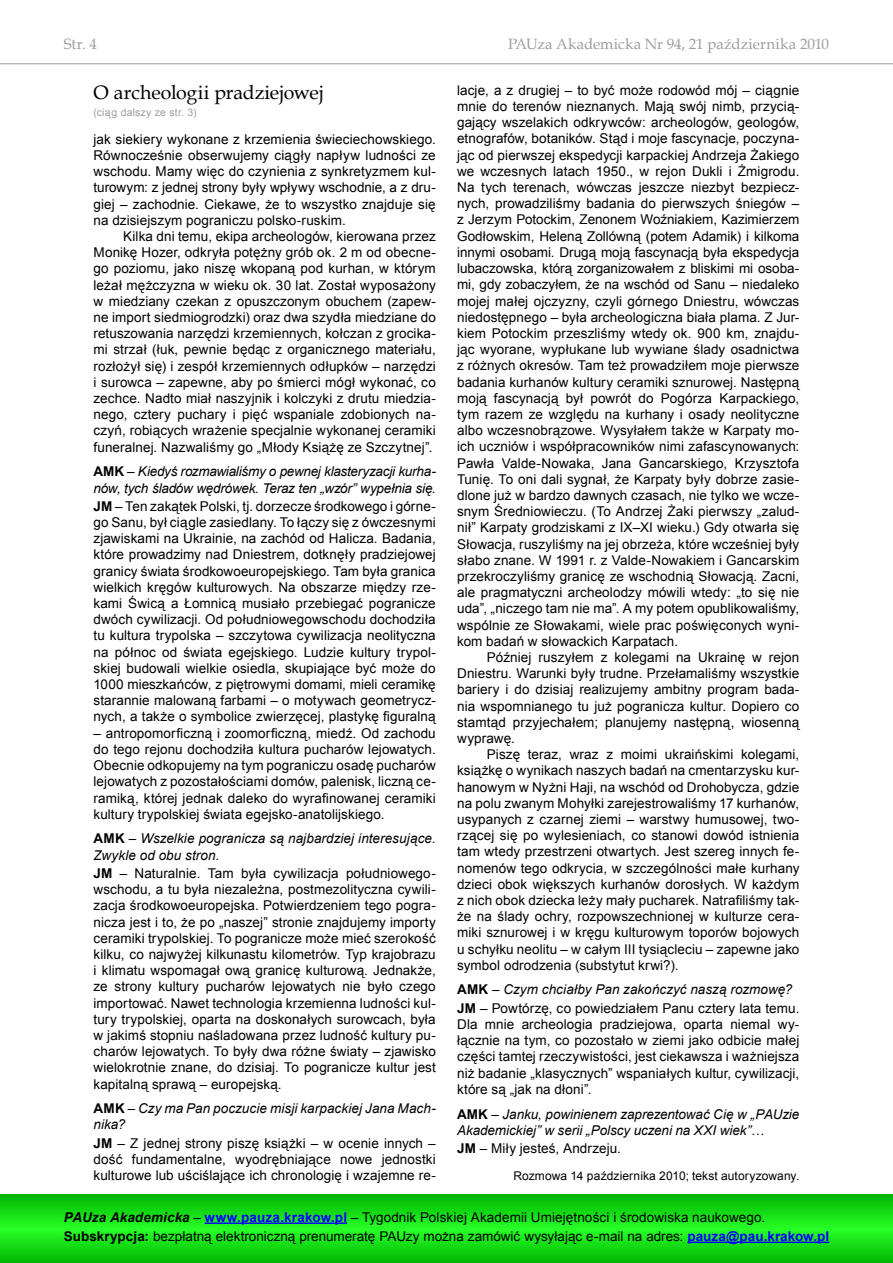
<style>
.page{position:relative;width:893px;height:1263px;background:#fff}
.page>*{position:absolute;margin:0;border:0;box-sizing:border-box;transform-origin:0 0}
.t1{font:19.5px "Book Antiqua";letter-spacing:-.01em;color:#000}
.t2{font:15px "Book Antiqua";color:#9c9d9f}
.t3{font:13.5px/16.2px "Arial";letter-spacing:.005em;color:#000;text-align:justify}
.t4{font:italic 13.5px/16.2px "Arial";letter-spacing:-.005em;color:#000}
.t5{font:12px "Arial";letter-spacing:.01em;color:#000}
.t6{font:10.5px "Arial";letter-spacing:.02em;color:#9c9d9f}
.s1{font-weight:700;font-style:normal}
.s2{font-style:normal}
.s3{font-weight:700}
.s4{font-style:italic}
.s5{font-weight:700;font-style:italic}
.s6{font-weight:700;color:#00f}
</style>
<div class="page">
<hr style="left:0;top:63px;width:893px;height:1px;background:#9c9d9f">
<svg style="left:0;top:1195px;width:893px;height:68px;background:#14d914"></svg>
<hr style="left:205px;top:1222px;width:142px;height:2px;background:#00f">
<hr style="left:687px;top:1241px;width:142px;height:2px;background:#00f">
<p class="t2" style="left:64px;top:34px;width:35px">Str. 4</p>
<p class="t2" style="left:508px;top:34px;width:322px">PAUza Akademicka Nr 94, 21 października 2010</p>
<h1 class="t1" style="left:94px;top:79px;width:232px">O archeologii pradziejowej</h1>
<p class="t6" style="left:94px;top:106px;width:105px">(ciąg dalszy ze str. 3)</p>
<p class="t3" style="left:94px;top:131px;width:344px">jak siekiery wykonane z krzemienia świeciechowskiego.<br>Równocześnie obserwujemy ciągły napływ ludności ze wschodu. Mamy więc do czynienia z synkretyzmem kul&shy;turowym: z jednej strony były wpływy wschodnie, a z dru&shy;giej – zachodnie. Ciekawe, że to wszystko znajduje się na dzisiejszym pograniczu polsko-ruskim.</p>
<p class="t3" style="left:94px;top:228px;width:344px;text-indent:30px">Kilka dni temu, ekipa archeologów, kierowana przez Monikę Hozer, odkryła potężny grób ok. 2 m od obecne&shy;go poziomu, jako niszę wkopaną pod kurhan, w którym leżał mężczyzna w wieku ok. 30 lat. Został wyposażony w miedziany czekan z opuszczonym obuchem (zapew&shy;ne import siedmiogrodzki) oraz dwa szydła miedziane do retuszowania narzędzi krzemiennych, kołczan z grocika&shy;mi strzał (łuk, pewnie będąc z organicznego materiału, rozłożył się) i zespół krzemiennych odłupków – narzędzi i surowca – zapewne, aby po śmierci mógł wykonać, co zechce. Nadto miał naszyjnik i kolczyki z drutu miedzia&shy;nego, cztery puchary i pięć wspaniale zdobionych na&shy;czyń, robiących wrażenie specjalnie wykonanej ceramiki funeralnej. Nazwaliśmy go „Młody Książę ze Szczytnej”.</p>
<p class="t4" style="left:94px;top:464px;width:344px"><span class="s1">AMK</span> <span class="s2">–</span> Kiedyś rozmawialiśmy o pewnej klasteryzacji kurha&shy;nów, tych śladów wędrówek. Teraz ten „wzór” wypełnia się.</p>
<p class="t3" style="left:94px;top:498px;width:344px"><span class="s3">JM</span> – Ten zakątek Polski, tj. dorzecze środkowego i górne&shy;go Sanu, był ciągle zasiedlany. To łączy się z ówczesnymi zjawiskami na Ukrainie, na zachód od Halicza. Badania, które prowadzimy nad Dniestrem, dotknęły pradziejowej granicy świata środkowoeuropejskiego. Tam była granica wielkich kręgów kulturowych. Na obszarze między rze&shy;kami Świcą a Łomnicą musiało przebiegać pogranicze dwóch cywilizacji. Od południowegowschodu dochodziła tu kultura trypolska – szczytowa cywilizacja neolityczna na północ od świata egejskiego. Ludzie kultury trypol&shy;skiej budowali wielkie osiedla, skupiające być może do 1000 mieszkańców, z piętrowymi domami, mieli ceramikę starannie malowaną farbami – o motywach geometrycz&shy;nych, a także o symbolice zwierzęcej, plastykę figuralną</p>
<p class="t3" style="left:94px;top:725px;width:344px">– antropomorficzną i zoomorficzną, miedź. Od zachodu do tego rejonu dochodziła kultura pucharów lejowatych.<br>Obecnie odkopujemy na tym pograniczu osadę pucharów lejowatych z pozostałościami domów, palenisk, liczną ce&shy;ramiką, której jednak daleko do wyrafinowanej ceramiki kultury trypolskiej świata egejsko-anatolijskiego.</p>
<p class="t4" style="left:94px;top:831px;width:344px"><span class="s1">AMK</span> <span class="s2">–</span> Wszelkie pogranicza są najbardziej interesujące.<br>Zwykle od obu stron.</p>
<p class="t3" style="left:94px;top:865px;width:344px"><span class="s3">JM</span> – Naturalnie. Tam była cywilizacja południowego&shy;wschodu, a tu była niezależna, postmezolityczna cywili&shy;zacja środkowoeuropejska. Potwierdzeniem tego pogra&shy;nicza jest i to, że po „naszej” stronie znajdujemy importy ceramiki trypolskiej. To pogranicze może mieć szerokość kilku, co najwyżej kilkunastu kilometrów. Typ krajobrazu i klimatu wspomagał ową granicę kulturową. Jednakże, ze strony kultury pucharów lejowatych nie było czego importować. Nawet technologia krzemienna ludności kul&shy;tury trypolskiej, oparta na doskonałych surowcach, była w jakimś stopniu naśladowana przez ludność kultury pu&shy;charów lejowatych. To były dwa różne światy – zjawisko wielokrotnie znane, do dzisiaj. To pogranicze kultur jest kapitalną sprawą – europejską.</p>
<p class="t4" style="left:94px;top:1100px;width:344px"><span class="s1">AMK</span> <span class="s2">–</span> Czy ma Pan poczucie misji karpackiej Jana Mach&shy;nika?</p>
<p class="t3" style="left:94px;top:1135px;width:344px"><span class="s3">JM</span> – Z jednej strony piszę książki – w ocenie innych – dość fundamentalne, wyodrębniające nowe jednostki kulturowe lub uściślające ich chronologię i wzajemne re-</p>
<p class="t3" style="left:457px;top:82px;width:344px">lacje, a z drugiej – to być może rodowód mój – ciągnie mnie do terenów nieznanych. Mają swój nimb, przycią&shy;gający wszelakich odkrywców: archeologów, geologów, etnografów, botaników. Stąd i moje fascynacje, poczyna&shy;jąc od pierwszej ekspedycji karpackiej Andrzeja Żakiego we wczesnych latach 1950., w rejon Dukli i Żmigrodu.<br>Na tych terenach, wówczas jeszcze niezbyt bezpiecz&shy;nych, prowadziliśmy badania do pierwszych śniegów – z Jerzym Potockim, Zenonem Woźniakiem, Kazimierzem Godłowskim, Heleną Zollówną (potem Adamik) i kilkoma innymi osobami. Drugą moją fascynacją była ekspedycja lubaczowska, którą zorganizowałem z bliskimi mi osoba&shy;mi, gdy zobaczyłem, że na wschód od Sanu – niedaleko mojej małej ojczyzny, czyli górnego Dniestru, wówczas niedostępnego – była archeologiczna biała plama. Z Jur&shy;kiem Potockim przeszliśmy wtedy ok. 900 km, znajdu&shy;jąc wyorane, wypłukane lub wywiane ślady osadnictwa z różnych okresów. Tam też prowadziłem moje pierwsze badania kurhanów kultury ceramiki sznurowej. Następną moją fascynacją był powrót do Pogórza Karpackiego, tym razem ze względu na kurhany i osady neolityczne albo wczesnobrązowe. Wysyłałem także w Karpaty mo&shy;ich uczniów i współpracowników nimi zafascynowanych:<br>Pawła Valde-Nowaka, Jana Gancarskiego, Krzysztofa Tunię. To oni dali sygnał, że Karpaty były dobrze zasie&shy;dlone już w bardzo dawnych czasach, nie tylko we wcze&shy;snym Średniowieczu. (To Andrzej Żaki pierwszy „zalud&shy;nił” Karpaty grodziskami z IX–XI wieku.) Gdy otwarła się Słowacja, ruszyliśmy na jej obrzeża, które wcześniej były słabo znane. W 1991 r. z Valde-Nowakiem i Gancarskim przekroczyliśmy granicę ze wschodnią Słowacją. Zacni, ale pragmatyczni archeolodzy mówili wtedy: „to się nie uda”, „niczego tam nie ma”. A my potem opublikowaliśmy, wspólnie ze Słowakami, wiele prac poświęconych wyni&shy;kom badań w słowackich Karpatach.</p>
<p class="t3" style="left:457px;top:649px;width:344px;text-indent:30px">Później ruszyłem z kolegami na Ukrainę w rejon Dniestru. Warunki były trudne. Przełamaliśmy wszystkie bariery i do dzisiaj realizujemy ambitny program bada&shy;nia wspomnianego tu już pogranicza kultur. Dopiero co stamtąd przyjechałem; planujemy następną, wiosenną wyprawę.</p>
<p class="t3" style="left:457px;top:746px;width:344px;text-indent:30px">Piszę teraz, wraz z moimi ukraińskimi kolegami, książkę o wynikach naszych badań na cmentarzysku kur&shy;hanowym w Nyżni Haji, na wschód od Drohobycza, gdzie na polu zwanym Mohyłki zarejestrowaliśmy 17 kurhanów, usypanych z czarnej ziemi – warstwy humusowej, two&shy;rzącej się po wylesieniach, co stanowi dowód istnienia tam wtedy przestrzeni otwartych. Jest szereg innych fe&shy;nomenów tego odkrycia, w szczególności małe kurhany dzieci obok większych kurhanów dorosłych. W każdym z nich obok dziecka leży mały pucharek. Natrafiliśmy tak&shy;że na ślady ochry, rozpowszechnionej w kulturze cera&shy;miki sznurowej i w kręgu kulturowym toporów bojowych u schyłku neolitu – w całym III tysiącleciu – zapewne jako symbol odrodzenia (substytut krwi?).</p>
<p class="t3" style="left:457px;top:981px;width:344px;line-height:18.3px"><span class="s3">AMK</span> – <span class="s4">Czym chciałby Pan zakończyć naszą rozmowę?<br></span><span class="s3">JM</span> – Powtórzę, co powiedziałem Panu cztery lata temu.</p>
<p class="t3" style="left:457px;top:1016px;width:344px">Dla mnie archeologia pradziejowa, oparta niemal wy&shy;łącznie na tym, co pozostało w ziemi jako odbicie małej części tamtej rzeczywistości, jest ciekawsza i ważniejsza niż badanie „klasycznych” wspaniałych kultur, cywilizacji, które są „jak na dłoni”.</p>
<p class="t4" style="left:457px;top:1106px;width:344px"><span class="s1">AMK</span> <span class="s2">–</span> Janku, powinienem zaprezentować Cię w „PAUzie<br>Akademickiej” w serii „Polscy uczeni na XXI wiek”…</p>
<p class="t3" style="left:457px;top:1140px;width:165px"><span class="s3">JM</span> – Miły jesteś, Andrzeju.</p>
<p class="t5" style="left:513px;top:1168px;width:287px">Rozmowa 14 października 2010; tekst autoryzowany.</p>
<p class="t3" style="left:64px;top:1208px;width:767px;line-height:19px"><span class="s5">PAUza Akademicka</span> – <span class="s6">www.pauza.krakow.pl</span> – Tygodnik Polskiej Akademii Umiejętności i środowiska naukowego.<br><span class="s3">Subskrypcja:</span> bezpłatną elektroniczną prenumeratę PAUzy można zamówić wysyłając e-mail na adres: <span class="s6">pauza@pau.krakow.pl</span></p>
</div>
